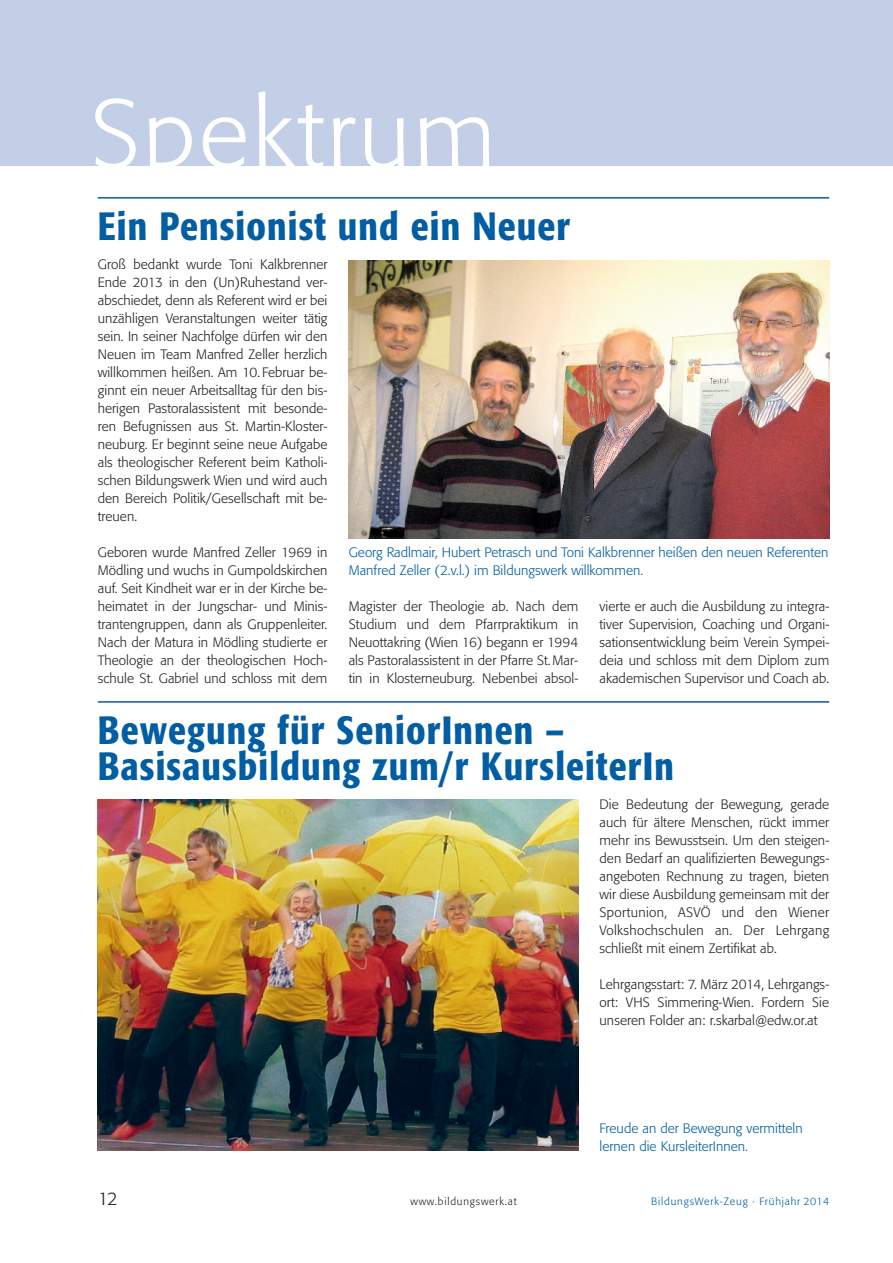
<style>
.page{position:relative;width:893px;height:1263px;background:#fff}
.page>*{position:absolute;margin:0;border:0;box-sizing:border-box;transform-origin:0 0}
.t1{font:300 96px "Formata";letter-spacing:.035em;color:#fff}
.t2{font:500 condensed 39px/36px "Formata";letter-spacing:.03em;color:#015da4}
.t3{font:300 18px "Formata";color:#231f20}
.t4{font:300 13.5px/18px "Formata";letter-spacing:.005em;color:#231f20;text-align:justify}
.t5{font:300 13.5px/18px "Formata";letter-spacing:.005em;color:#015da4}
.t6{font:300 10.5px "Formata";letter-spacing:.08em;color:#015da4}
.t7{font:300 10.5px "Formata";letter-spacing:.08em;color:#231f20}
</style>
<div class="page">
<div style="left:0;top:0;width:893px;height:166px;background:#c3cee7"></div>
<hr style="left:98px;top:197px;width:731px;height:2px;background:#015da4">
<hr style="left:98px;top:701px;width:731px;height:2px;background:#015da4">
<img style="left:349px;top:261px;width:480px;height:278px">
<img style="left:98px;top:800px;width:480px;height:351px">
<h1 class="t1" style="left:90px;top:93px;width:407px">Spektrum</h1>
<h2 class="t2" style="left:98px;top:212px;width:474px">Ein Pensionist und ein Neuer</h2>
<p class="t4" style="left:98px;top:256px;width:231px">Groß bedankt wurde Toni Kalkbrenner Ende 2013 in den (Un)Ruhestand ver&shy;abschiedet, denn als Referent wird er bei unzähligen Veranstaltungen weiter tätig sein. In seiner Nachfolge dürfen wir den Neuen im Team Manfred Zeller herzlich willkommen heißen. Am 10. Februar be&shy;ginnt ein neuer Arbeitsalltag für den bis&shy;herigen Pastoralassistent mit besonde&shy;ren Befugnissen aus St. Martin-Kloster&shy;neuburg. Er beginnt seine neue Aufgabe als theologischer Referent beim Katholi&shy;schen Bildungswerk Wien und wird auch den Bereich Politik/Gesellschaft mit be&shy;treuen.</p>
<p class="t4" style="left:98px;top:544px;width:231px">Geboren wurde Manfred Zeller 1969 in Mödling und wuchs in Gumpoldskirchen auf. Seit Kindheit war er in der Kirche be&shy;heimatet in der Jungschar- und Minis&shy;trantengruppen, dann als Gruppenleiter.<br>Nach der Matura in Mödling studierte er Theologie an der theologischen Hoch&shy;schule St. Gabriel und schloss mit dem</p>
<p class="t5" style="left:349px;top:544px;width:481px">Georg Radlmair, Hubert Petrasch und Toni Kalkbrenner heißen den neuen Referenten<br>Manfred Zeller (2.v.l.) im Bildungswerk willkommen.</p>
<p class="t4" style="left:349px;top:598px;width:231px">Magister der Theologie ab. Nach dem Studium und dem Pfarrpraktikum in Neuottakring (Wien 16) begann er 1994 als Pastoralassistent in der Pfarre St.Mar&shy;tin in Klosterneuburg. Nebenbei absol-</p>
<p class="t4" style="left:600px;top:598px;width:231px">vierte er auch die Ausbildung zu integra&shy;tiver Supervision, Coaching und Organi&shy;sationsentwicklung beim Verein Sympei&shy;deia und schloss mit dem Diplom zum akademischen Supervisor und Coach ab.</p>
<h2 class="t2" style="left:98px;top:716px;width:578px">Bewegung für SeniorInnen –<br>Basisausbildung zum/r KursleiterIn</h2>
<p class="t4" style="left:600px;top:796px;width:231px">Die Bedeutung der Bewegung, gerade auch für ältere Menschen, rückt immer mehr ins Bewusstsein. Um den steigen&shy;den Bedarf an qualifizierten Bewegungs&shy;angeboten Rechnung zu tragen, bieten wir diese Ausbildung gemeinsam mit der Sportunion, ASVÖ und den Wiener Volkshochschulen an. Der Lehrgang schließt mit einem Zertifikat ab.</p>
<p class="t4" style="left:600px;top:976px;width:231px">Lehrgangsstart: 7. März 2014, Lehrgangs&shy;ort: VHS Simmering-Wien. Fordern Sie unseren Folder an: r.skarbal@edw.or.at</p>
<p class="t5" style="left:600px;top:1120px;width:205px">Freude an der Bewegung vermitteln lernen die KursleiterInnen.</p>
<h3 class="t3" style="left:98px;top:1191px;width:21px">12</h3>
<p class="t7" style="left:410px;top:1197px;width:108px">www.bildungswerk.at</p>
<p class="t6" style="left:651px;top:1197px;width:179px">BildungsWerk-Zeug · Frühjahr 2014</p>
</div>
